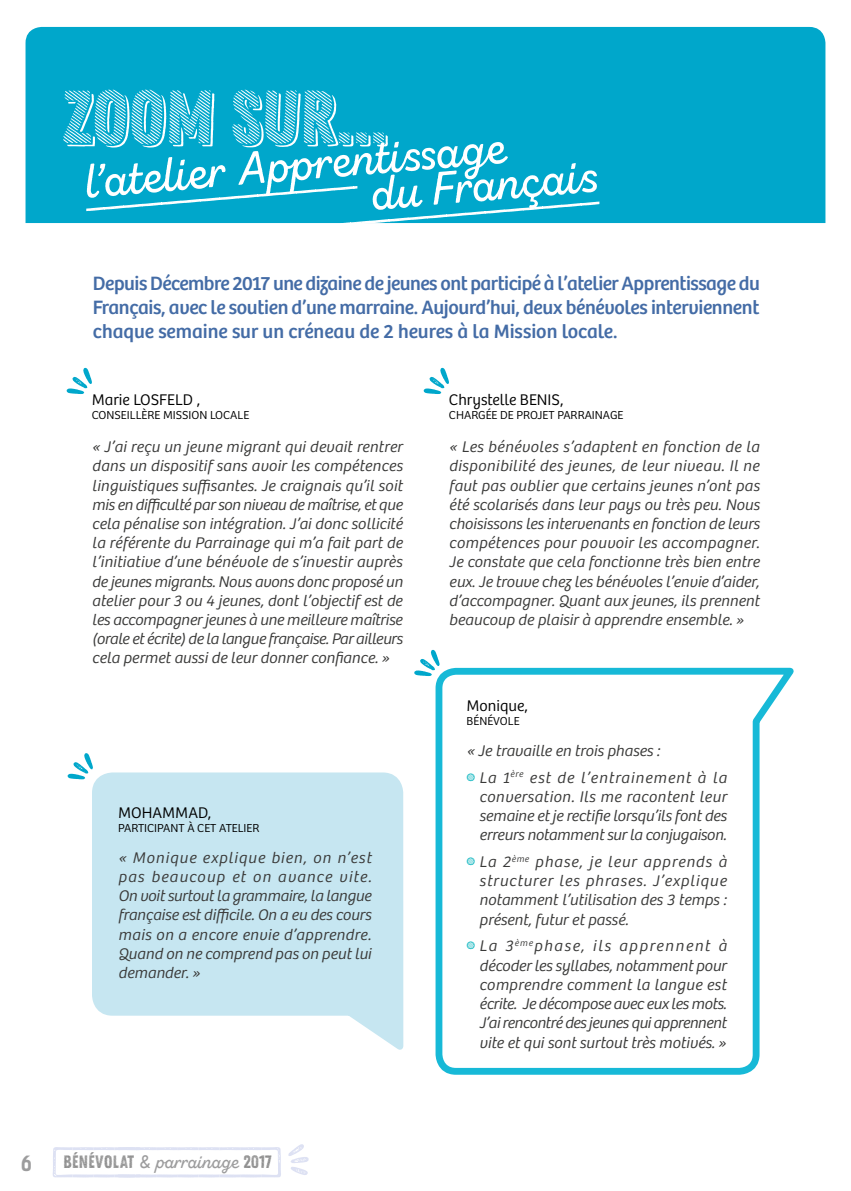
<style>
.page{position:relative;width:851px;height:1191px;background:#fff}
.page>*{position:absolute;margin:0;border:0;box-sizing:border-box;transform-origin:0 0}
.t1{font:75.6px "Zing Rust D1 Base Sh 1";color:#fff}
.t2{font:46px/36.8px "Zing Script Rust SB Demo Base";color:#fff}
.t3{font:20px/24px "Bree";color:#446ca6;text-align:justify}
.t4{font:20px "Kelson Sans Bold BG";color:#9c9c9d}
.t5{font:18px "Zing Script Rust SB Demo Base";color:#9c9c9d}
.t6{font:italic 300 16px/19.2px "Bree";color:#3a3a39;text-align:justify}
.t7{font:300 16px "Bree";color:#000}
.t8{font:300 12px "Bree";color:#000}
.s1{font-family:"Zing Rust D1 Base";font-style:italic;color:#000}
.s2{font-family:"Zing Rust D1 Base";color:#000}
.s3{font-family:"Freight Macro Pro";font-weight:700;font-style:normal;font-size:17.6px;color:#00b2bc}
</style>
<div class="page">
<svg style="left:288px;top:1144px;width:20px;height:31px"></svg>
<svg style="left:53px;top:1147px;width:228px;height:30px"></svg>
<svg style="left:435px;top:664px;width:359px;height:411px"></svg>
<svg style="left:89px;top:26px;width:317px;height:1024px"></svg>
<div style="left:26px;top:27px;width:799px;height:196px;background:#00a7cb"></div>
<svg style="left:86px;top:170px;width:513px;height:66px"></svg>
<svg style="left:423px;top:368px;width:26px;height:26px"></svg>
<svg style="left:414px;top:650px;width:25px;height:26px"></svg>
<svg style="left:68px;top:753px;width:25px;height:26px"></svg>
<svg style="left:67px;top:368px;width:25px;height:26px"></svg>
<h1 class="t1" style="left:64px;top:73px;width:339px">ZOOM SUR...</h1>
<h2 class="t2" style="left:365px;top:140px;width:225px;text-indent:-283px;rotate:-5deg">l’atelier Apprentiss age<br>du Français</h2>
<p class="t3" style="left:93px;top:271px;width:668px">Depuis Décembre 2017 une dizaine de jeunes ont participé à l’atelier Apprentissage du Français, avec le soutien d’une marraine. Aujourd’hui, deux bénévoles interviennent chaque semaine sur un créneau de 2 heures à la Mission locale.</p>
<p class="t7" style="left:92px;top:390px;width:85px">MARIE LOSFELD</p>
<p class="t7" style="left:197px;top:390px;width:5px">,</p>
<p class="t8" style="left:92px;top:408px;width:29px">CONSEILL</p>
<p class="t8" style="left:141px;top:408px;width:38px">ÈRE MISSIO</p>
<p class="t8" style="left:199px;top:408px;width:45px">N LOCALE</p>
<p class="t6" style="left:92px;top:437px;width:312px">« J’ai reçu un jeune migrant qui devait rentrer dans un dispositif sans avoir les compétences linguistiques suffisantes. Je craignais qu’il soit mis en difficulté par son niveau de maîtrise, et que cela pénalise son intégration. J’ai donc sollicité la référente du Parrainage qui m’a fait part de l’initiative d’une bénévole de s’investir auprès de jeunes migrants. Nous avons donc proposé un atelier pour 3 ou 4 jeunes, dont l’objectif est de les accompagner jeunes à une meilleure maîtrise (orale et écrite) de la langue française. Par ailleurs cela permet aussi de leur donner confiance. »</p>
<p class="t7" style="left:118px;top:804px;width:95px">MOHAMMAD,</p>
<p class="t8" style="left:118px;top:821px;width:20px">PARTICIP</p>
<p class="t8" style="left:163px;top:821px;width:42px">ANT À CET</p>
<p class="t8" style="left:219px;top:821px;width:14px">ATELIER</p>
<p class="t6" style="left:118px;top:848px;width:254px">« Monique explique bien, on n’est pas beaucoup et on avance vite.<br>On voit surtout la grammaire, la langue française est difficile. On a eu des cours mais on a encore envie d’apprendre.<br>Quand on ne comprend pas on peut lui demander. »</p>
<p class="t4" style="left:21px;top:1151px;width:13px">6</p>
<p class="t5" style="left:64px;top:1151px;width:210px"><span class="s1">BÉNÉVOLAT</span> &amp; parrainage <span class="s2">2017</span></p>
<p class="t7" style="left:449px;top:390px;width:116px">CHRYSTELLE BEN IS,</p>
<p class="t8" style="left:449px;top:408px;width:75px">CHARGÉE DE PROJET</p>
<p class="t8" style="left:557px;top:408px;width:60px">PARRAI NAGE</p>
<p class="t6" style="left:449px;top:437px;width:312px">« Les bénévoles s’adaptent en fonction de la disponibilité des jeunes, de leur niveau. Il ne faut pas oublier que certains jeunes n’ont pas été scolarisés dans leur pays ou très peu. Nous choisissons les intervenants en fonction de leurs compétences pour pouvoir les accompagner.<br>Je constate que cela fonctionne très bien entre eux. Je trouve chez les bénévoles l’envie d’aider, d’accompagner. Quant aux jeunes, ils prennent beaucoup de plaisir à apprendre ensemble. »</p>
<p class="t7" style="left:466px;top:697px;width:63px">MONIQUE,</p>
<p class="t8" style="left:466px;top:714px;width:35px">BÉNÉVOLE</p>
<p class="t6" style="left:466px;top:737px;width:261px;line-height:26.8px">« Je travaille en trois phases :<br><span class="s3">W</span> La 1<sup>ère</sup> est de l’entrainement à la</p>
<p class="t6" style="left:479px;top:787px;width:249px">conversation. Ils me racontent leur semaine et je rectifie lorsqu’ils font des erreurs notamment sur la conjugaison.</p>
<p class="t6" style="left:479px;top:852px;width:249px;text-indent:-13px"><span class="s3">W</span> La 2<sup>ème</sup> phase, je leur apprends à structurer les phrases. J’explique notamment l’utilisation des 3 temps : présent, futur et passé.</p>
<p class="t6" style="left:479px;top:937px;width:249px;text-indent:-13px"><span class="s3">W</span> La 3<sup>ème</sup>phase, ils apprennent à décoder les syllabes, notamment pour comprendre comment la langue est écrite. Je décompose avec eux les mots.<br>J’ai rencontré des jeunes qui apprennent vite et qui sont surtout très motivés. »</p>
</div>
